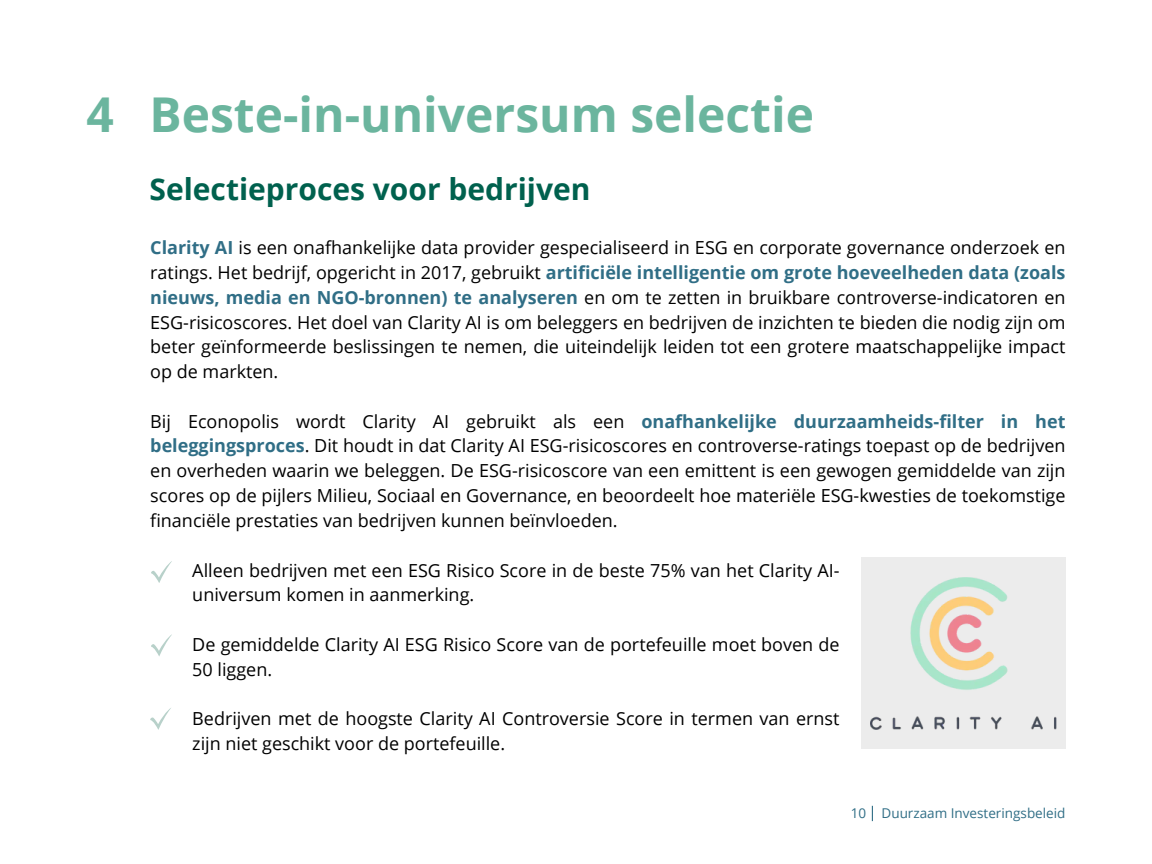
<style>
.page{position:relative;width:1152px;height:864px;background:#fff}
.page>*{position:absolute;margin:0;border:0;box-sizing:border-box;transform-origin:0 0}
.t1{font:700 48px "Open Sans";color:#6bb59e}
.t2{font:700 30px "Open Sans";color:#00614e}
.t3{font:18px/24.8px "Open Sans";color:#000}
.t4{font:13.5px "Open Sans";color:#306e86}
.s1{font-weight:700;color:#306e86}
</style>
<div class="page">
<svg style="left:872px;top:806px;width:1px;height:15px"></svg>
<svg style="left:151px;top:561px;width:21px;height:22px"></svg>
<svg style="left:151px;top:634px;width:21px;height:22px"></svg>
<svg style="left:150px;top:708px;width:21px;height:22px"></svg>
<div style="left:862px;top:558px;width:204px;height:191px;background:#ececec"></div>
<img style="left:870px;top:578px;width:187px;height:151px">
<h1 class="t1" style="left:86px;top:81px;width:29px">4</h1>
<p class="t1" style="left:149px;top:81px;width:666px">Beste-in-universum selectie</p>
<h3 class="t2" style="left:149px;top:168px;width:443px">Selectieproces voor bedrijven</h3>
<p class="t3" style="left:150px;top:235px;width:917px;text-align:justify"><span class="s1">Clarity AI</span> is een onafhankelijke data provider gespecialiseerd in ESG en corporate governance onderzoek en ratings. Het bedrijf, opgericht in 2017, gebruikt <span class="s1">artificiële intelligentie om grote hoeveelheden data (zoals nieuws, media en NGO-bronnen) te analyseren</span> en om te zetten in bruikbare controverse-indicatoren en ESG-risicoscores. Het doel van Clarity AI is om beleggers en bedrijven de inzichten te bieden die nodig zijn om beter geïnformeerde beslissingen te nemen, die uiteindelijk leiden tot een grotere maatschappelijke impact op de markten.</p>
<p class="t3" style="left:150px;top:408px;width:917px;text-align:justify">Bij Econopolis wordt Clarity AI gebruikt als een <span class="s1">onafhankelijke duurzaamheids-filter in het beleggingsproces</span>. Dit houdt in dat Clarity AI ESG-risicoscores en controverse-ratings toepast op de bedrijven en overheden waarin we beleggen. De ESG-risicoscore van een emittent is een gewogen gemiddelde van zijn scores op de pijlers Milieu, Sociaal en Governance, en beoordeelt hoe materiële ESG-kwesties de toekomstige financiële prestaties van bedrijven kunnen beïnvloeden.</p>
<p class="t3" style="left:192px;top:557px;width:649px">Alleen bedrijven met een ESG Risico Score in de beste 75% van het Clarity AI&shy;universum komen in aanmerking.</p>
<h3 class="t3" style="left:192px;top:632px;width:649px">De gemiddelde Clarity AI ESG Risico Score van de portefeuille moet boven de<br>50 liggen.</h3>
<h3 class="t3" style="left:192px;top:706px;width:649px">Bedrijven met de hoogste Clarity AI Controversie Score in termen van ernst zijn niet geschikt voor de portefeuille.</h3>
<h2 class="t4" style="left:851px;top:804px;width:17px">10</h2>
<h3 class="t4" style="left:882px;top:804px;width:185px">Duurzaam Investeringsbeleid</h3>
</div>
